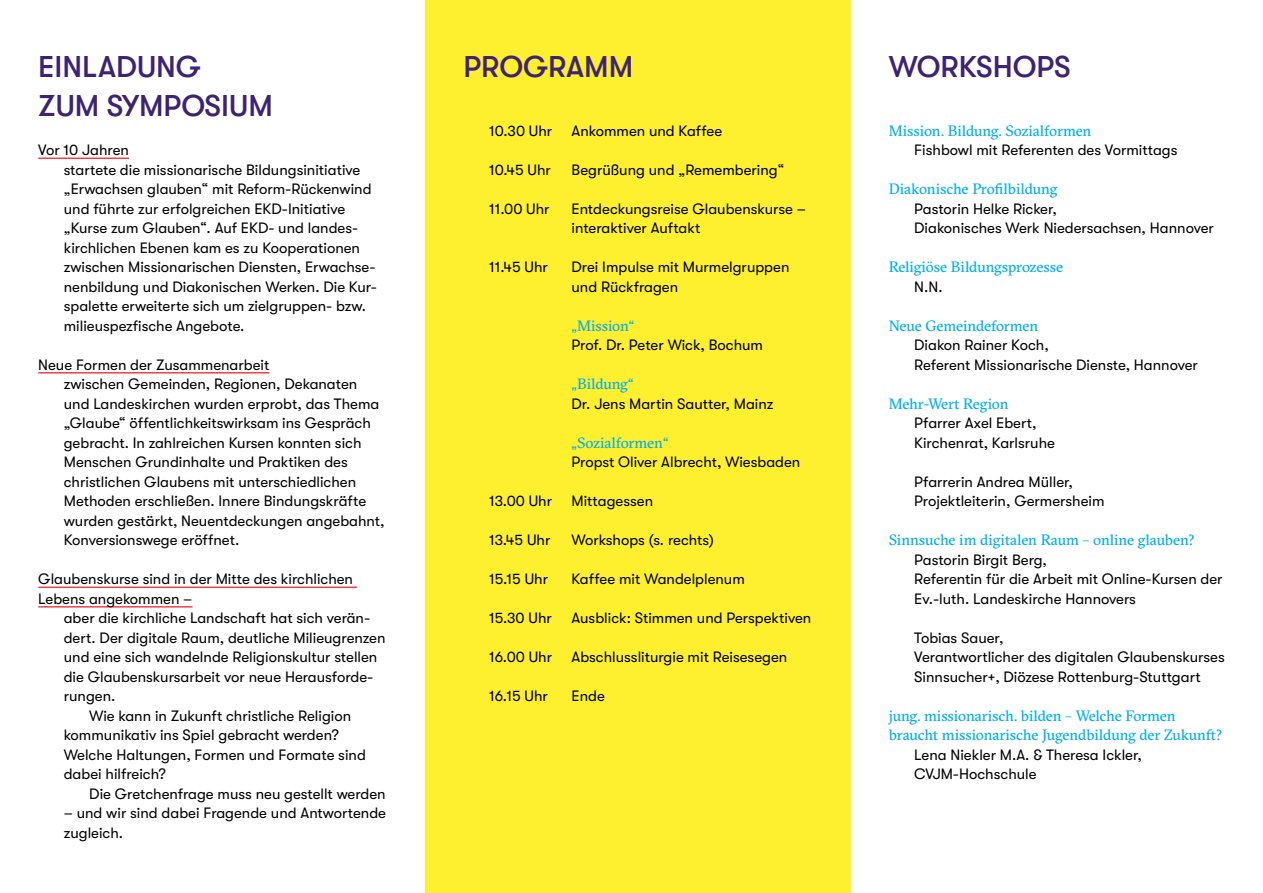
<style>
.page{position:relative;width:1263px;height:893px;background:#fff}
.page>*{position:absolute;margin:0;border:0;box-sizing:border-box;transform-origin:0 0}
.t1{font:500 30px/39px "GT Walsheim Pro";color:#3d2371}
.t2{font:15px/19.5px "GT Walsheim Pro";color:#000}
.t3{font:15px/19.5px "GT Sectra";letter-spacing:-.01em;color:#00aeef}
</style>
<div class="page">
<div style="left:425px;top:0;width:425px;height:893px;background:#feef2f"></div>
<hr style="left:38px;top:158px;width:91px;height:1px;background:#ef404a">
<hr style="left:38px;top:372px;width:231px;height:2px;background:#ef404a">
<hr style="left:38px;top:587px;width:319px;height:1px;background:#ef404a">
<hr style="left:38px;top:606px;width:154px;height:2px;background:#ef404a">
<h1 class="t1" style="left:38px;top:48px;width:236px">EINLADUNG<br>ZUM SYMPOSIUM</h1>
<p class="t2" style="left:64px;top:140px;width:315px;text-indent:-26px">Vor 10 Jahren<br>startete die missionarische Bildungsinitiative „Erwachsen glauben“ mit Reform-Rückenwind und führte zur erfolgreichen EKD-Initiative „Kurse zum Glauben“. Auf EKD- und landes&shy;kirchlichen Ebenen kam es zu Kooperationen zwischen Missionarischen Diensten, Erwachse&shy;nenbildung und Diakonischen Werken. Die Kur&shy;spalette erweiterte sich um zielgruppen- bzw. milieuspezfische Angebote.</p>
<p class="t2" style="left:64px;top:355px;width:322px;text-indent:-26px">Neue Formen der Zusammenarbeit<br>zwischen Gemeinden, Regionen, Dekanaten und Landeskirchen wurden erprobt, das Thema „Glaube“ öffentlichkeitswirksam ins Gespräch gebracht. In zahlreichen Kursen konnten sich Menschen Grundinhalte und Praktiken des christlichen Glaubens mit unterschiedlichen Methoden erschließen. Innere Bindungskräfte wurden gestärkt, Neuentdeckungen angebahnt, Konversionswege eröffnet.</p>
<p class="t2" style="left:38px;top:569px;width:316px">Glaubenskurse sind in der Mitte des kirchlichen<br>Lebens angekommen –</p>
<p class="t2" style="left:64px;top:608px;width:308px">aber die kirchliche Landschaft hat sich verän-</p>
<p class="t2" style="left:64px;top:628px;width:323px">dert. Der digitale Raum, deutliche Milieugrenzen</p>
<p class="t2" style="left:64px;top:647px;width:315px">und eine sich wandelnde Religionskultur stellen</p>
<p class="t2" style="left:64px;top:667px;width:311px">die Glaubenskursarbeit vor neue Herausforde-</p>
<p class="t2" style="left:64px;top:686px;width:53px">rungen.</p>
<p class="t2" style="left:89px;top:706px;width:263px">Wie kann in Zukunft christliche Religion</p>
<p class="t2" style="left:64px;top:725px;width:277px">kommunikativ ins Spiel gebracht werden?</p>
<p class="t2" style="left:64px;top:745px;width:304px">Welche Haltungen, Formen und Formate sind</p>
<p class="t2" style="left:64px;top:764px;width:104px">dabei hilfreich?</p>
<p class="t2" style="left:89px;top:784px;width:298px">Die Gretchenfrage muss neu gestellt werden</p>
<p class="t2" style="left:64px;top:803px;width:324px">– und wir sind dabei Fragende und Antwortende zugleich.</p>
<h1 class="t1" style="left:463px;top:48px;width:171px">PROGRAMM</h1>
<p class="t2" style="left:489px;top:121px;width:65px">10.30 Uhr</p>
<p class="t2" style="left:571px;top:121px;width:152px">Ankommen und Kaffee</p>
<p class="t2" style="left:489px;top:160px;width:63px">10.45 Uhr</p>
<p class="t2" style="left:571px;top:160px;width:214px">Begrüßung und „Remembering“</p>
<p class="t2" style="left:489px;top:199px;width:62px">11.00 Uhr</p>
<p class="t2" style="left:571px;top:199px;width:236px">Entdeckungsreise Glaubenskurse – interaktiver Auftakt</p>
<p class="t2" style="left:489px;top:257px;width:60px">11.45 Uhr</p>
<p class="t2" style="left:571px;top:257px;width:219px">Drei Impulse mit Murmelgruppen und Rückfragen</p>
<p class="t3" style="left:571px;top:316px;width:64px">„Mission“</p>
<p class="t2" style="left:571px;top:335px;width:193px">Prof. Dr. Peter Wick, Bochum</p>
<p class="t3" style="left:571px;top:374px;width:63px">„Bildung“</p>
<p class="t2" style="left:571px;top:394px;width:203px">Dr. Jens Martin Sautter, Mainz</p>
<p class="t3" style="left:571px;top:433px;width:98px">„Sozialformen“</p>
<p class="t2" style="left:571px;top:452px;width:230px">Propst Oliver Albrecht, Wiesbaden</p>
<p class="t2" style="left:489px;top:491px;width:65px">13.00 Uhr</p>
<p class="t2" style="left:571px;top:491px;width:83px">Mittagessen</p>
<p class="t2" style="left:489px;top:530px;width:63px">13.45 Uhr</p>
<p class="t2" style="left:571px;top:530px;width:144px">Workshops (s. rechts)</p>
<p class="t2" style="left:489px;top:569px;width:61px">15.15 Uhr</p>
<p class="t2" style="left:571px;top:569px;width:175px">Kaffee mit Wandelplenum</p>
<p class="t2" style="left:489px;top:608px;width:64px">15.30 Uhr</p>
<p class="t2" style="left:571px;top:608px;width:241px">Ausblick: Stimmen und Perspektiven</p>
<p class="t2" style="left:489px;top:647px;width:65px">16.00 Uhr</p>
<p class="t2" style="left:571px;top:647px;width:217px">Abschlussliturgie mit Reisesegen</p>
<p class="t2" style="left:489px;top:686px;width:60px">16.15 Uhr</p>
<p class="t2" style="left:571px;top:686px;width:35px">Ende</p>
<h1 class="t1" style="left:889px;top:48px;width:183px">WORKSHOPS</h1>
<p class="t3" style="left:889px;top:121px;width:204px">Mission. Bildung. Sozialformen</p>
<p class="t2" style="left:914px;top:140px;width:265px">Fishbowl mit Referenten des Vormittags</p>
<p class="t3" style="left:889px;top:179px;width:170px">Diakonische Profilbildung</p>
<p class="t2" style="left:914px;top:199px;width:301px">Pastorin Helke Ricker,<br>Diakonisches Werk Niedersachsen, Hannover</p>
<p class="t3" style="left:889px;top:257px;width:176px">Religiöse Bildungsprozesse</p>
<p class="t2" style="left:914px;top:277px;width:30px">N.N.</p>
<p class="t3" style="left:889px;top:316px;width:151px">Neue Gemeindeformen</p>
<p class="t2" style="left:914px;top:335px;width:285px">Diakon Rainer Koch,<br>Referent Missionarische Dienste, Hannover</p>
<p class="t3" style="left:889px;top:394px;width:121px">Mehr-Wert Region</p>
<p class="t2" style="left:914px;top:413px;width:142px">Pfarrer Axel Ebert,<br>Kirchenrat, Karlsruhe</p>
<p class="t2" style="left:914px;top:472px;width:192px">Pfarrerin Andrea Müller,<br>Projektleiterin, Germersheim</p>
<p class="t3" style="left:889px;top:530px;width:307px">Sinnsuche im digitalen Raum – online glauben?</p>
<p class="t2" style="left:914px;top:550px;width:310px">Pastorin Birgit Berg,<br>Referentin für die Arbeit mit Online-Kursen der<br>Ev.-luth. Landeskirche Hannovers</p>
<p class="t2" style="left:914px;top:628px;width:312px">Tobias Sauer,<br>Verantwortlicher des digitalen Glaubenskurses<br>Sinnsucher+, Diözese Rottenburg-Stuttgart</p>
<p class="t3" style="left:889px;top:706px;width:335px">jung. missionarisch. bilden – Welche Formen braucht missionarische Jugendbildung der Zukunft?</p>
<p class="t2" style="left:914px;top:745px;width:229px">Lena Niekler M.A. &amp; Theresa Ickler,<br>CVJM-Hochschule</p>
</div>
